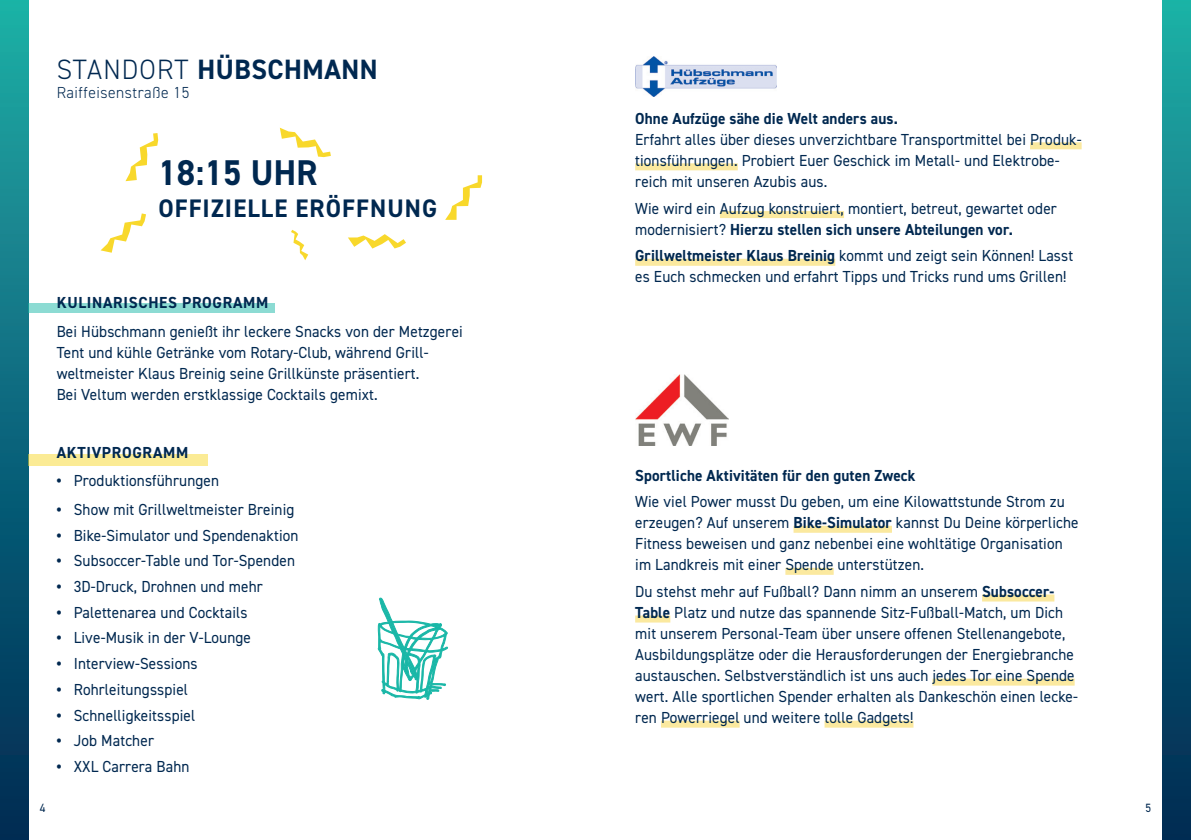
<style>
.page{position:relative;width:1191px;height:840px;background:#fff}
.page>*{position:absolute;margin:0;border:0;box-sizing:border-box;transform-origin:0 0}
.t1{font:700 35.8px "DIN2014";letter-spacing:.01em;color:#002850;scale:.95 1}
.t2{font:700 28px "DIN2014";letter-spacing:.02em;color:#002850}
.t3{font:700 25.4px "DIN2014";letter-spacing:.045em;color:#002850}
.t4{font:16px/21px "DIN2014";letter-spacing:.01em;color:#002850;scale:.95 1}
.t5{font:700 16px "DIN2014";letter-spacing:.01em;color:#002850;scale:.95 1}
.t6{font:700 16px "DIN2014";letter-spacing:.045em;color:#002850}
.t7{font:300 16px "DIN2014";letter-spacing:.035em;color:#002850}
.t8{font:12px "DIN2014";color:#002850;scale:.95 1}
.s1{font-weight:300}
.s2{font-weight:800}
.s3{font-weight:700}
</style>
<div class="page">
<div style="left:0;top:0;width:28px;height:839px;background:linear-gradient(to bottom,#1faca7,#002753)"></div>
<div style="left:1162px;top:0;width:29px;height:839px;background:linear-gradient(to bottom,#1faca7,#002753)"></div>
<div style="left:1030px;top:142px;width:51px;height:7px;background:#fbe99f"></div>
<div style="left:635px;top:163px;width:103px;height:7px;background:#fbe99f"></div>
<div style="left:720px;top:211px;width:124px;height:7px;background:#fbe99f"></div>
<div style="left:635px;top:259px;width:200px;height:7px;background:#fbe99f"></div>
<div style="left:793px;top:525px;width:99px;height:7px;background:#fbe99f"></div>
<div style="left:785px;top:567px;width:48px;height:7px;background:#fbe99f"></div>
<div style="left:982px;top:594px;width:72px;height:7px;background:#fbe99f"></div>
<div style="left:635px;top:615px;width:35px;height:7px;background:#fbe99f"></div>
<div style="left:932px;top:678px;width:142px;height:7px;background:#fbe99f"></div>
<div style="left:661px;top:720px;width:78px;height:7px;background:#fbe99f"></div>
<div style="left:824px;top:720px;width:89px;height:7px;background:#fbe99f"></div>
<div style="left:28px;top:453px;width:179px;height:12px;background:#fbeb95"></div>
<div style="left:28px;top:303px;width:246px;height:10px;background:#8cdbd3"></div>
<svg style="left:377px;top:597px;width:71px;height:103px"></svg>
<img style="left:635px;top:57px;width:141px;height:40px">
<img style="left:635px;top:374px;width:93px;height:71px">
<svg style="left:445px;top:175px;width:37px;height:45px"></svg>
<svg style="left:348px;top:234px;width:58px;height:14px"></svg>
<svg style="left:291px;top:230px;width:17px;height:30px"></svg>
<svg style="left:101px;top:213px;width:45px;height:39px"></svg>
<svg style="left:125px;top:133px;width:33px;height:48px"></svg>
<svg style="left:280px;top:128px;width:51px;height:29px"></svg>
<h2 class="t2" style="left:57px;top:50px;width:322px"><span class="s1">STANDORT</span> HÜBSCHMANN</h2>
<p class="t7" style="left:57px;top:82px;width:134px">Raiffeisenstraße 15</p>
<h1 class="t1" style="left:158px;top:149px;width:169px">18:15 UHR</h1>
<h3 class="t3" style="left:158px;top:191px;width:280px">OFFIZIELLE ERÖFFNUNG</h3>
<p class="t6" style="left:57px;top:291px;width:213px">KULINARISCHES PROGRAMM</p>
<p class="t4" style="left:57px;top:321px;width:429px">Bei Hübschmann genießt ihr leckere Snacks von der Metzgerei Tent und kühle Getränke vom Rotary-Club, während Grill&shy;weltmeister Klaus Breinig seine Grillkünste präsentiert.<br>Bei Veltum werden erstklassige Cocktails gemixt.</p>
<p class="t6" style="left:57px;top:441px;width:133px">AKTIVPROGRAMM</p>
<p class="t4" style="left:57px;top:470px;width:172px"><span class="s2">•</span> Produktionsführungen</p>
<p class="t4" style="left:57px;top:498px;width:252px"><span class="s2">•</span> Show mit Grillweltmeister Breinig</p>
<p class="t4" style="left:57px;top:524px;width:256px"><span class="s2">•</span> Bike-Simulator und Spendenaktion</p>
<p class="t4" style="left:57px;top:549px;width:252px"><span class="s2">•</span> Subsoccer-Table und Tor-Spenden</p>
<p class="t4" style="left:57px;top:575px;width:218px"><span class="s2">•</span> 3D-Druck, Drohnen und mehr</p>
<p class="t4" style="left:57px;top:601px;width:202px"><span class="s2">•</span> Palettenarea und Cocktails</p>
<p class="t4" style="left:57px;top:626px;width:206px"><span class="s2">•</span> Live-Musik in der V-Lounge</p>
<p class="t4" style="left:57px;top:652px;width:150px"><span class="s2">•</span> Interview-Sessions</p>
<p class="t4" style="left:57px;top:678px;width:140px"><span class="s2">•</span> Rohrleitungsspiel</p>
<p class="t4" style="left:57px;top:703px;width:147px"><span class="s2">•</span> Schnelligkeitsspiel</p>
<p class="t4" style="left:57px;top:729px;width:104px"><span class="s2">•</span> Job Matcher</p>
<p class="t4" style="left:57px;top:755px;width:141px"><span class="s2">•</span> XXL Carrera Bahn</p>
<p class="t5" style="left:635px;top:108px;width:278px">Ohne Aufzüge sähe die Welt anders aus.</p>
<p class="t4" style="left:635px;top:128px;width:471px">Erfahrt alles über dieses unverzichtbare Transportmittel bei Produk&shy;tionsführungen. Probiert Euer Geschick im Metall- und Elektrobe&shy;reich mit unseren Azubis aus.</p>
<p class="t4" style="left:635px;top:197px;width:445px">Wie wird ein Aufzug konstruiert, montiert, betreut, gewartet oder modernisiert? <span class="s3">Hierzu stellen sich unsere Abteilungen vor.</span></p>
<p class="t4" style="left:635px;top:245px;width:462px"><span class="s3">Grillweltmeister Klaus Breinig</span> kommt und zeigt sein Können! Lasst es Euch schmecken und erfahrt Tipps und Tricks rund ums Grillen!</p>
<p class="t5" style="left:635px;top:464px;width:296px">Sportliche Aktivitäten für den guten Zweck</p>
<p class="t4" style="left:635px;top:490px;width:468px">Wie viel Power musst Du geben, um eine Kilowattstunde Strom zu erzeugen? Auf unserem <span class="s3">Bike-Simulator</span> kannst Du Deine körperliche Fitness beweisen und ganz nebenbei eine wohltätige Organisation im Landkreis mit einer Spende unterstützen.</p>
<p class="t4" style="left:635px;top:580px;width:467px">Du stehst mehr auf Fußball? Dann nimm an unserem <span class="s3">Subsoccer-Table</span> Platz und nutze das spannende Sitz-Fußball-Match, um Dich mit unserem Personal-Team über unsere offenen Stellenangebote, Ausbildungsplätze oder die Herausforderungen der Energiebranche austauschen. Selbstverständlich ist uns auch jedes Tor eine Spende wert. Alle sportlichen Spender erhalten als Dankeschön einen lecke&shy;ren Powerriegel und weitere tolle Gadgets!</p>
<p class="t8" style="left:40px;top:799px;width:8px">4</p>
<p class="t8" style="left:1145px;top:799px;width:7px">5</p>
</div>
